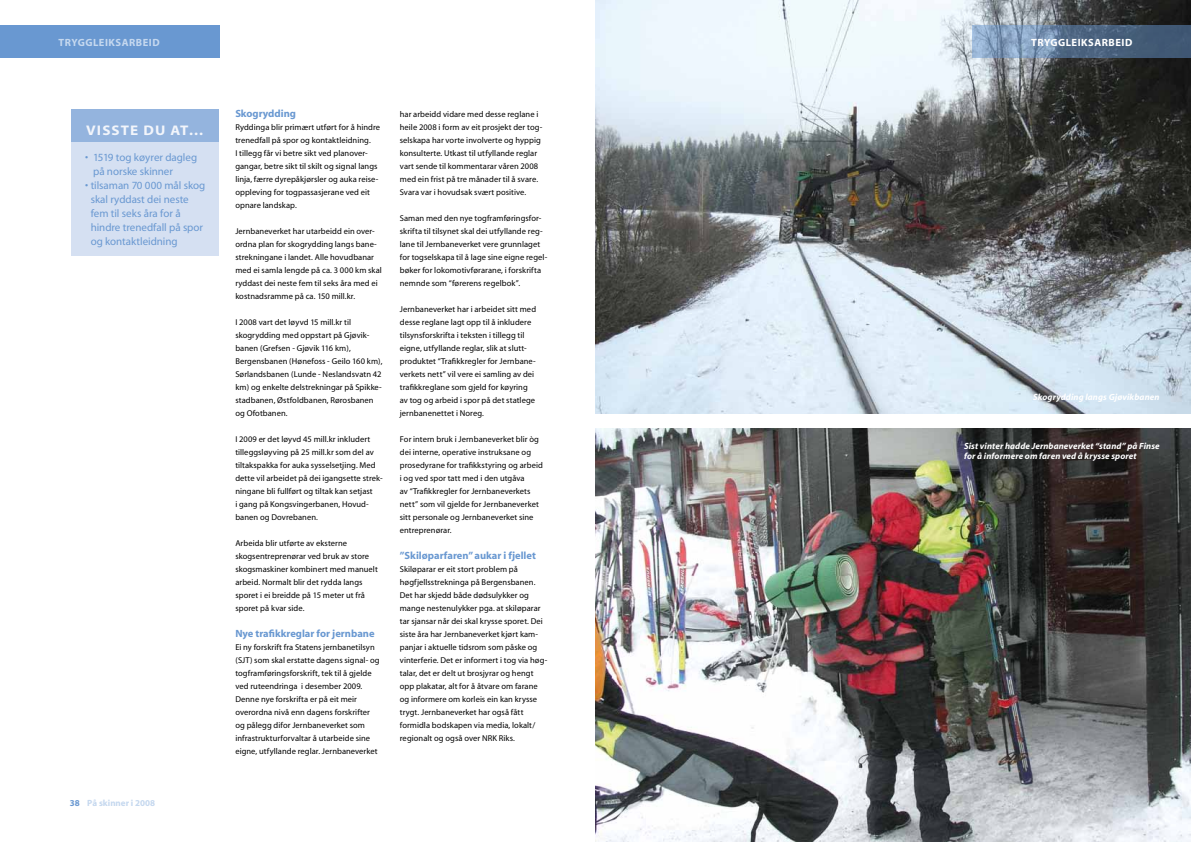
<style>
.page{position:relative;width:1191px;height:842px;background:#fff}
.page>*{position:absolute;margin:0;border:0;box-sizing:border-box;transform-origin:0 0}
.t1{font:700 14px "Myriad";color:#f2f5fb;scale:1.08 1}
.t2{font:11px/14px "Myriad MM 400 600";letter-spacing:-.005em;color:#6998d1}
.t3{font:700 10.5px "Myriad";color:#6998d1}
.t4{font:700 10.5px "Myriad";letter-spacing:.05em;color:#c5d8ef}
.t5{font:700 10.5px "Myriad";letter-spacing:.05em;color:#fff}
.t6{font:italic 700 9px/10px "Myriad";letter-spacing:.01em;color:#fff}
.t7{font:700 9px "Myriad";color:#c5d8ef}
.t8{font:8.5px/13px "Myriad MM 400 600";letter-spacing:.005em;color:#000}
.s1{color:#6998d1}
</style>
<div class="page">
<div style="left:0;top:26px;width:219px;height:32px;background:#6998d1"></div>
<img style="left:595px;top:428px;width:596px;height:414px">
<img style="left:595px;top:0;width:596px;height:414px">
<svg style="left:972px;top:26px;width:219px;height:32px;background:#5f7896"></svg>
<div style="left:71px;top:110px;width:147px;height:146px;background:#d5e0f2"></div>
<div style="left:71px;top:110px;width:147px;height:32px;background:#94b4de"></div>
<p class="t4" style="left:59px;top:37px;width:47px">Trygg leiks</p>
<p class="t4" style="left:122px;top:37px;width:28px">arbeid</p>
<p class="t5" style="left:1031px;top:37px;width:47px">Trygg leiks</p>
<p class="t5" style="left:1094px;top:37px;width:28px">arbeid</p>
<h1 class="t1" style="left:86px;top:123px;width:19px">Visste</h1>
<h1 class="t1" style="left:143px;top:123px;width:57px">du at...</h1>
<p class="t2" style="left:93px;top:151px;width:106px;text-indent:-8px">• 1519 tog køyrer dagleg på norske skinner</p>
<p class="t2" style="left:91px;top:179px;width:116px;text-indent:-5px">• tilsaman 70 000 mål skog skal ryddast dei neste fem til seks åra for å hindre trenedfall på spor og kontaktleidning</p>
<p class="t7" style="left:70px;top:798px;width:87px"><span class="s1">38</span> På skinner i 2008</p>
<p class="t3" style="left:235px;top:108px;width:62px">Skogrydding</p>
<p class="t8" style="left:235px;top:121px;width:146px">Ryddinga blir primært utført for å hindre trenedfall på spor og kontaktleidning.<br>I tillegg får vi betre sikt ved planover&shy;gangar, betre sikt til skilt og signal langs linja, færre dyrepåkjørsler og auka reise&shy;oppleving for togpassasjerane ved eit opnare landskap.</p>
<p class="t8" style="left:235px;top:225px;width:148px">Jernbaneverket har utarbeidd ein over&shy;ordna plan for skogrydding langs bane&shy;strekningane i landet. Alle hovudbanar med ei samla lengde på ca. 3 000 km skal ryddast dei neste fem til seks åra med ei kostnadsramme på ca. 150 mill.kr.</p>
<p class="t8" style="left:235px;top:316px;width:149px">I 2008 vart det løyvd 15 mill.kr til skogrydding med oppstart på Gjøvik&shy;banen (Grefsen - Gjøvik 116 km), Bergensbanen (Hønefoss - Geilo 160 km), Sørlandsbanen (Lunde - Neslandsvatn 42 km) og enkelte delstrekningar på Spikke&shy;stadbanen, Østfoldbanen, Rørosbanen og Ofotbanen.</p>
<p class="t8" style="left:235px;top:433px;width:148px">I 2009 er det løyvd 45 mill.kr inkludert tilleggsløyving på 25 mill.kr som del av tiltakspakka for auka sysselsetjing. Med dette vil arbeidet på dei igangsette strek&shy;ningane bli fullført og tiltak kan setjast<br>i gang på Kongsvingerbanen, Hovud&shy;banen og Dovrebanen.</p>
<p class="t8" style="left:235px;top:537px;width:144px">Arbeida blir utførte av eksterne skogsentreprenørar ved bruk av store skogsmaskiner kombinert med manuelt arbeid. Normalt blir det rydda langs sporet i ei breidde på 15 meter ut frå sporet på kvar side.</p>
<p class="t3" style="left:235px;top:628px;width:141px">Nye trafikkreglar for jernbane</p>
<p class="t8" style="left:235px;top:641px;width:146px">Ei ny forskrift fra Statens jernbanetilsyn (SJT) som skal erstatte dagens signal- og togframføringsforskrift, tek til å gjelde ved ruteendringa i desember 2009.<br>Denne nye forskrifta er på eit meir overordna nivå enn dagens forskrifter og pålegg difor Jernbaneverket som infrastrukturforvaltar å utarbeide sine eigne, utfyllande reglar. Jernbaneverket</p>
<p class="t8" style="left:400px;top:108px;width:144px">har arbeidd vidare med desse reglane i heile 2008 i form av eit prosjekt der tog&shy;selskapa har vorte involverte og hyppig konsulterte. Utkast til utfyllande reglar vart sende til kommentarar våren 2008 med ein frist på tre månader til å svare.<br>Svara var i hovudsak svært positive.</p>
<p class="t8" style="left:400px;top:212px;width:149px">Saman med den nye togframføringsfor&shy;skrifta til tilsynet skal dei utfyllande reg&shy;lane til Jernbaneverket vere grunnlaget for togselskapa til å lage sine eigne regel&shy;bøker for lokomotivførarane, i forskrifta nemnde som “førerens regelbok”.</p>
<p class="t8" style="left:400px;top:303px;width:138px">Jernbaneverket har i arbeidet sitt med desse reglane lagt opp til å inkludere tilsynsforskrifta i teksten i tillegg til eigne, utfyllande reglar, slik at slutt&shy;produktet “Trafikkregler for Jernbane&shy;verkets nett” vil vere ei samling av dei trafikkreglane som gjeld for køyring av tog og arbeid i spor på det statlege jernbanenettet i Noreg.</p>
<p class="t8" style="left:400px;top:433px;width:145px">For intern bruk i Jernbaneverket blir òg dei interne, operative instruksane og prosedyrane for trafikkstyring og arbeid i og ved spor tatt med i den utgåva<br>av “Trafikkregler for Jernbaneverkets nett” som vil gjelde for Jernbaneverket sitt personale og Jernbaneverket sine entreprenørar.</p>
<p class="t3" style="left:400px;top:550px;width:138px">”Skiløparfaren” aukar i fjellet</p>
<p class="t8" style="left:400px;top:563px;width:149px">Skiløparar er eit stort problem på høgfjellsstrekninga på Bergensbanen.<br>Det har skjedd både dødsulykker og mange nestenulykker pga. at skiløparar tar sjansar når dei skal krysse sporet. Dei siste åra har Jernbaneverket kjørt kam&shy;panjar i aktuelle tidsrom som påske og vinterferie. Det er informert i tog via høg&shy;talar, det er delt ut brosjyrar og hengt opp plakatar, alt for å åtvare om farane og informere om korleis ein kan krysse trygt. Jernbaneverket har også fått formidla bodskapen via media, lokalt/ regionalt og også over NRK Riks.</p>
<p class="t6" style="left:1033px;top:392px;width:128px">Skogrydding langs Gjøvikbanen</p>
<p class="t6" style="left:964px;top:442px;width:197px">Sist vinter hadde Jernbaneverket “stand” på Finse for å informere om faren ved å krysse sporet</p>
</div>
